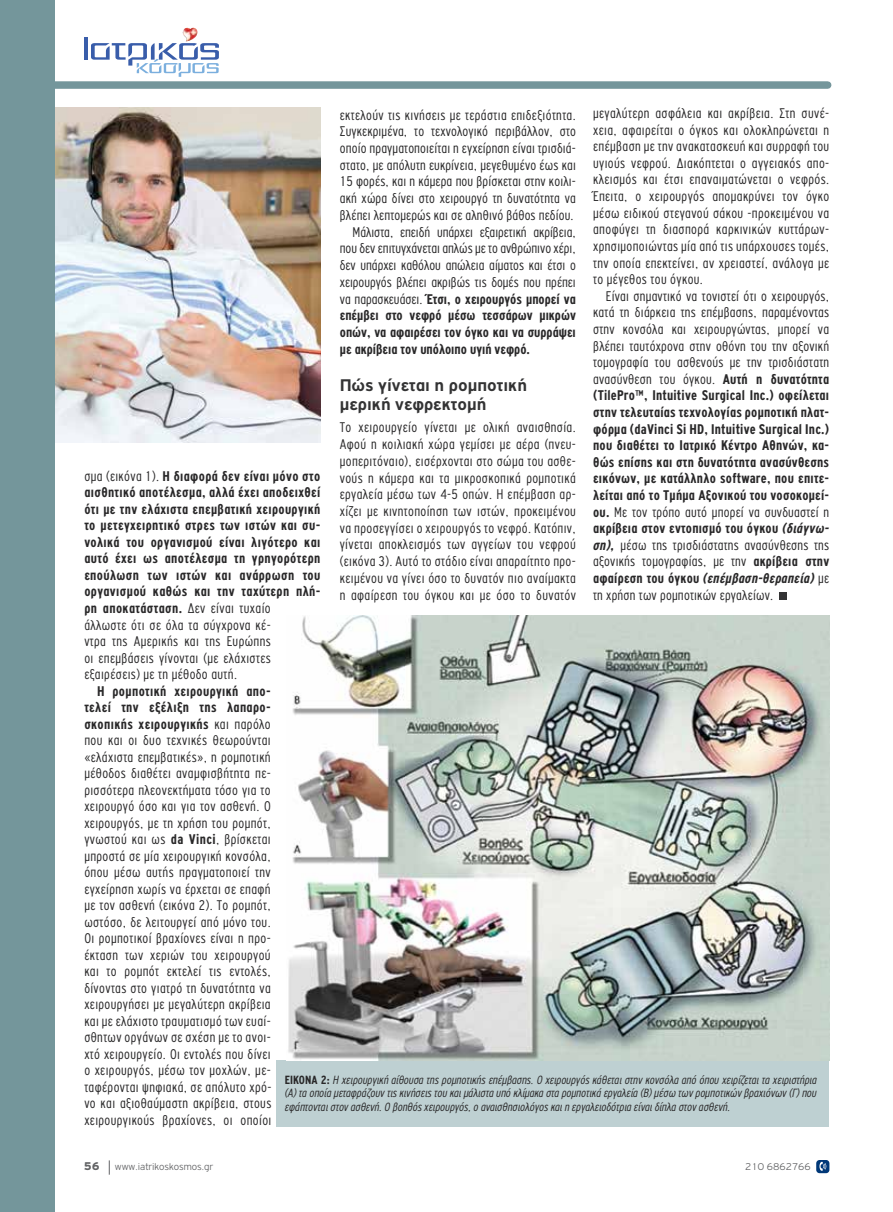
<style>
.page{position:relative;width:893px;height:1212px;background:#fff}
.page>*{position:absolute;margin:0;border:0;box-sizing:border-box;transform-origin:0 0}
.t1{font:700 18px/18.1px "PF Highway Gothic";color:#333334}
.t2{font:300 15px/16.5px "PF Highway Gothic X Cond";letter-spacing:.01em;color:#292829;text-align:justify}
.t3{font:700 15px/16.6px "PF Highway Gothic X Cond";letter-spacing:.025em;color:#292829;text-align:justify}
.t4{font:700 15px "PF Highway Gothic X Cond";color:#292829}
.t5{font:italic 300 12.75px/13.5px "PF Highway Gothic X Cond";color:#292829;text-align:justify}
.t6{font:700 12.75px "PF Highway Gothic X Cond";color:#292829}
.t7{font:900 12px "PF Highway Gothic";color:#636466}
.t8{font:300 10.5px "PF Highway Gothic";color:#636466}
.s1{font-weight:300}
.s2{font-style:italic}
.s3{font-weight:700}
.s4{font-weight:700;font-style:normal}
</style>
<div class="page">
<svg style="left:109px;top:1160px;width:1px;height:15px"></svg>
<svg style="left:817px;top:1160px;width:12px;height:13px"></svg>
<div style="left:276px;top:1061px;width:553px;height:66px;background:#bed0d2"></div>
<img style="left:55px;top:107px;width:265px;height:335px">
<div style="left:780px;top:592px;width:7px;height:8px;background:#333334"></div>
<img style="left:288px;top:616px;width:541px;height:445px">
<div style="left:51px;top:81px;width:777px;height:8px;background:#74969b"></div>
<hr style="left:84px;top:38px;width:4px;height:22px;background:#395daa">
<svg style="left:91px;top:43px;width:128px;height:34px"></svg>
<img style="left:183px;top:28px;width:14px;height:13px">
<div style="left:0;top:0;width:55px;height:1212px;background:#74969b"></div>
<p class="t2" style="left:593px;top:105px;width:238px">μεγαλύτερη ασφάλεια και ακρίβεια. Στη συνέ&shy;χεια, αφαιρείται ο όγκος και ολοκληρώνεται η επέμβαση με την ανακατασκευή και συρραφή του υγιούς νεφρού. Διακόπτεται ο αγγειακός απο&shy;κλεισμός και έτσι επαναιματώνεται ο νεφρός.<br>Έπειτα, ο χειρουργός απομακρύνει τον όγκο μέσω ειδικού στεγανού σάκου -προκειμένου να αποφύγει τη διασπορά καρκινικών κυττάρων&shy;χρησιμοποιώντας μία από τις υπάρχουσες τομές, την οποία επεκτείνει, αν χρειαστεί, ανάλογα με το μέγεθος του όγκου.</p>
<p class="t3" style="left:593px;top:288px;width:238px;text-indent:13px"><span class="s1">Είναι σημαντικό να τονιστεί ότι ο χειρουργός, κατά τη διάρκεια της επέμβασης, παραμένοντας στην κονσόλα και χειρουργώντας, μπορεί να βλέπει ταυτόχρονα στην οθόνη του την αξονική τομογραφία του ασθενούς με την τρισδιάστατη ανασύνθεση του όγκου.</span> Αυτή η δυνατότητα (TilePro™, Intuitive Surgical Inc.) οφείλεται στην τελευταίας τεχνολογίας ρομποτική πλατ&shy;φόρμα (daVinci Si HD, Intuitive Surgical Inc.) που διαθέτει το Ιατρικό Κέντρο Αθηνών, κα&shy;θώς επίσης και στη δυνατότητα ανασύνθεσης εικόνων, με κατάλληλο software, που επιτε&shy;λείται από το Τμήμα Αξονικού του νοσοκομεί&shy;ου. <span class="s1">Με τον τρόπο αυτό μπορεί να συνδυαστεί η </span>ακρίβεια στον εντοπισμό του όγκου <span class="s2">(διάγνω&shy;ση),</span> <span class="s1">μέσω της τρισδιάστατης ανασύνθεσης της αξονικής τομογραφίας, με την</span> ακρίβεια στην αφαίρεση του όγκου <span class="s2">(επέμβαση-θεραπεία)</span> <span class="s1">με τη χρήση των ρομποτικών εργαλείων.</span></p>
<p class="t2" style="left:340px;top:106px;width:238px">εκτελούν τις κινήσεις με τεράστια επιδεξιότητα.</p>
<p class="t2" style="left:340px;top:123px;width:238px">Συγκεκριμένα, το τεχνολογικό περιβάλλον, στο</p>
<p class="t2" style="left:340px;top:140px;width:238px">οποίο πραγματοποιείται η εγχείρηση είναι τρισδιά-</p>
<p class="t2" style="left:340px;top:157px;width:238px">στατο, με απόλυτη ευκρίνεια, μεγεθυμένο έως και</p>
<p class="t2" style="left:340px;top:173px;width:237px">15 φορές, και η κάμερα που βρίσκεται στην κοιλι-</p>
<p class="t2" style="left:340px;top:190px;width:238px">ακή χώρα δίνει στο χειρουργό τη δυνατότητα να</p>
<p class="t2" style="left:340px;top:207px;width:235px">βλέπει λεπτομερώς και σε αληθινό βάθος πεδίου.</p>
<p class="t2" style="left:353px;top:224px;width:225px">Μάλιστα, επειδή υπάρχει εξαιρετική ακρίβεια,</p>
<p class="t2" style="left:340px;top:240px;width:237px">που δεν επιτυγχάνεται απλώς με το ανθρώπινο χέρι,</p>
<p class="t2" style="left:340px;top:257px;width:238px">δεν υπάρχει καθόλου απώλεια αίματος και έτσι ο</p>
<p class="t2" style="left:340px;top:274px;width:237px">χειρουργός βλέπει ακριβώς τις δομές που πρέπει</p>
<p class="t4" style="left:340px;top:291px;width:238px"><span class="s1">να παρασκευάσει.</span> Έτσι, ο χειρουργός μπορεί να</p>
<p class="t4" style="left:340px;top:308px;width:238px">επέμβει στο νεφρό μέσω τεσσάρων μικρών</p>
<p class="t4" style="left:340px;top:324px;width:238px">οπών, να αφαιρέσει τον όγκο και να συρράψει</p>
<p class="t4" style="left:340px;top:341px;width:192px">με ακρίβεια τον υπόλοιπο υγιή νεφρό.</p>
<p class="t1" style="left:340px;top:376px;width:189px">Πώς γίνεται η ρομποτική μερική νεφρεκτομή</p>
<p class="t2" style="left:340px;top:419px;width:238px">Το χειρουργείο γίνεται με ολική αναισθησία.<br>Αφού η κοιλιακή χώρα γεμίσει με αέρα (πνευ&shy;μοπεριτόναιο), εισέρχονται στο σώμα του ασθε&shy;νούς η κάμερα και τα μικροσκοπικά ρομποτικά εργαλεία μέσω των 4-5 οπών. Η επέμβαση αρ&shy;χίζει με κινητοποίηση των ιστών, προκειμένου να προσεγγίσει ο χειρουργός το νεφρό. Κατόπιν, γίνεται αποκλεισμός των αγγείων του νεφρού (εικόνα 3). Αυτό το στάδιο είναι απαραίτητο προ&shy;κειμένου να γίνει όσο το δυνατόν πιο αναίμακτα η αφαίρεση του όγκου και με όσο το δυνατόν</p>
<p class="t3" style="left:84px;top:468px;width:238px;text-align:left"><span class="s1">σμα (εικόνα 1).</span> Η διαφορά δεν είναι μόνο στο αισθητικό αποτέλεσμα, αλλά έχει αποδειχθεί ότι με την ελάχιστα επεμβατική χειρουργική το μετεγχειρητικό στρες των ιστών και συ&shy;νολικά του οργανισμού είναι λιγότερο και αυτό έχει ως αποτέλεσμα τη γρηγορότερη επούλωση των ιστών και ανάρρωση του οργανισμού καθώς και την ταχύτερη πλή&shy;ρη αποκατάσταση. <span class="s1">Δεν είναι τυχαίο<br>άλλωστε ότι σε όλα τα σύγχρονα κέ-<br>ντρα της Αμερικής και της Ευρώπης<br>οι επεμβάσεις γίνονται (με ελάχιστες εξαιρέσεις) με τη μέθοδο αυτή.</span></p>
<p class="t2" style="left:84px;top:682px;width:189px;text-indent:13px"><span class="s3">Η ρομποτική χειρουργική απο&shy;τελεί την εξέλιξη της λαπαρο&shy;σκοπικής χειρουργικής</span> και παρόλο που και οι δυο τεχνικές θεωρούνται «ελάχιστα επεμβατικές», η ρομποτική μέθοδος διαθέτει αναμφισβήτητα πε&shy;ρισσότερα πλεονεκτήματα τόσο για το χειρουργό όσο και για τον ασθενή. Ο χειρουργός, με τη χρήση του ρομπότ, γνωστού και ως <span class="s3">da Vinci</span>, βρίσκεται μπροστά σε μία χειρουργική κονσόλα, όπου μέσω αυτής πραγματοποιεί την εγχείρηση χωρίς να έρχεται σε επαφή με τον ασθενή (εικόνα 2). Το ρομπότ, ωστόσο, δε λειτουργεί από μόνο του.<br>Οι ρομποτικοί βραχίονες είναι η προ&shy;έκταση των χεριών του χειρουργού και το ρομπότ εκτελεί τις εντολές, δίνοντας στο γιατρό τη δυνατότητα να χειρουργήσει με μεγαλύτερη ακρίβεια και με ελάχιστο τραυματισμό των ευαί&shy;σθητων οργάνων σε σχέση με το ανοι&shy;χτό χειρουργείο. Οι εντολές που δίνει ο χειρουργός, μέσω τον μοχλών, με&shy;ταφέρονται ψηφιακά, σε απόλυτο χρό&shy;νο και αξιοθαύμαστη ακρίβεια, στους χειρουργικούς βραχίονες, οι οποίοι</p>
<p class="t5" style="left:285px;top:1073px;width:533px;text-indent:36px"><span class="s4">2:</span> Η χειρουργική αίθουσα της ρομποτικής επέμβασης. Ο χειρουργός κάθεται στην κονσόλα από όπου χειρίζεται τα χειριστήρια (Α) τα οποία μεταφράζουν τις κινήσεις του και μάλιστα υπό κλίμακα στα ρομποτικά εργαλεία (Β) μέσω των ρομποτικών βραχιόνων (Γ) που εφάπτονται στον ασθενή. Ο βοηθός χειρουργός, ο αναισθησιολόγος και η εργαλειοδότρια είναι δίπλα στον ασθενή.</p>
<p class="t6" style="left:285px;top:1073px;width:12px">Εικόνα</p>
<p class="t7" style="left:84px;top:1159px;width:17px">56</p>
<p class="t8" style="left:115px;top:1161px;width:100px">www.iatrikoskosmos.gr</p>
<p class="t8" style="left:745px;top:1161px;width:67px">210 6862766</p>
</div>
